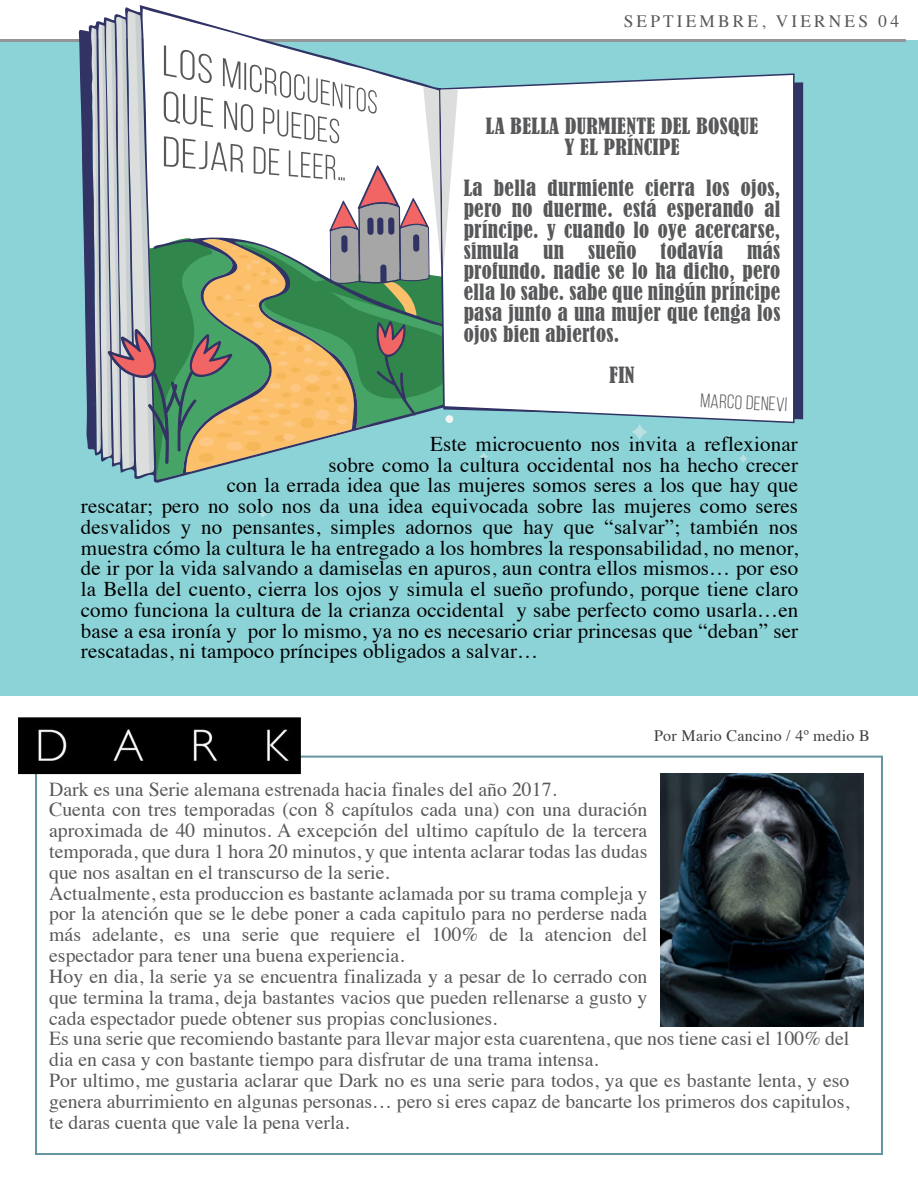
<style>
.page{position:relative;width:918px;height:1188px;background:#fff}
.page>*{position:absolute;margin:0;border:0;box-sizing:border-box;transform-origin:0 0}
.t1{font:21px "Times";letter-spacing:.005em;color:#000001}
.t2{font:condensed 21px/20.7px "Bernard";letter-spacing:.015em;color:#57585a;text-align:center}
.t3{font:19.8px/20.9px "Times";color:#57585a}
.t4{font:19.5px "Bebas Neue";color:#57585a}
.t5{font:17.4px "Times";letter-spacing:.18em;color:#57585a}
.t6{font:16.05px "Times";letter-spacing:.02em;color:#3e3e3f}
</style>
<div class="page">
<div style="left:0;top:40px;width:918px;height:656px;background:#8cd3d7"></div>
<svg style="left:739px;top:454px;width:9px;height:9px"></svg>
<svg style="left:479px;top:452px;width:9px;height:9px"></svg>
<svg style="left:631px;top:424px;width:17px;height:16px"></svg>
<svg style="left:258px;top:509px;width:9px;height:9px"></svg>
<hr style="left:0;top:39px;width:906px;height:3px;background:#939598">
<svg style="left:795px;top:82px;width:9px;height:338px;background:#38426e"></svg>
<div style="left:458px;top:73px;width:337px;height:351px;background:#fff"></div>
<svg style="left:80px;top:11px;width:378px;height:472px"></svg>
<img style="left:661px;top:774px;width:202px;height:252px">
<img style="left:18px;top:717px;width:283px;height:57px">
<p class="t5" style="left:624px;top:5px;width:277px">SEPTIEMBRE, VIERNES 04</p>
<p class="t2" style="left:486px;top:116px;width:274px">LA BELLA DURMIENTE DEL BOSQUE<br>Y EL PRÍNCIPE</p>
<p class="t2" style="left:464px;top:178px;width:318px;text-align:justify">La bella durmiente cierra los ojos, pero no duerme. está esperando al príncipe. y cuando lo oye acercarse, simula un sueño todavía más profundo. nadie se lo ha dicho, pero ella lo sabe. sabe que ningún príncipe pasa junto a una mujer que tenga los ojos bien abiertos.</p>
<p class="t2" style="left:609px;top:365px;width:26px">FIN</p>
<p class="t4" style="left:701px;top:390px;width:89px;rotate:3deg">Marco Denevi</p>
<p class="t1" style="left:430px;top:424px;width:369px">Este microcuento nos invita a reflexionar</p>
<p class="t1" style="left:328px;top:445px;width:471px">sobre como la cultura occidental nos ha hecho crecer</p>
<p class="t1" style="left:227px;top:466px;width:573px">con la errada idea que las mujeres somos seres a los que hay que</p>
<p class="t1" style="left:81px;top:486px;width:719px">rescatar; pero no solo nos da una idea equivocada sobre las mujeres como seres</p>
<p class="t1" style="left:81px;top:507px;width:719px">desvalidos y no pensantes, simples adornos que hay que “salvar”; también nos</p>
<p class="t1" style="left:81px;top:528px;width:719px">muestra cómo la cultura le ha entregado a los hombres la responsabilidad, no menor,</p>
<p class="t1" style="left:81px;top:549px;width:719px">de ir por la vida salvando a damiselas en apuros, aun contra ellos mismos… por eso</p>
<p class="t1" style="left:81px;top:569px;width:719px">la Bella del cuento, cierra los ojos y simula el sueño profundo, porque tiene claro</p>
<p class="t1" style="left:81px;top:590px;width:719px">como funciona la cultura de la crianza occidental y sabe perfecto como usarla…en</p>
<p class="t1" style="left:81px;top:611px;width:719px">base a esa ironía y por lo mismo, ya no es necesario criar princesas que “deban” ser</p>
<p class="t1" style="left:81px;top:632px;width:459px">rescatadas, ni tampoco príncipes obligados a salvar…</p>
<p class="t6" style="left:654px;top:721px;width:217px">Por Mario Cancino / 4º medio B</p>
<p class="t3" style="left:49px;top:777px;width:802px">Dark es una Serie alemana estrenada hacia finales del año 2017.<br>Cuenta con tres temporadas (con 8 capítulos cada una) con una duración<br>aproximada de 40 minutos. A excepción del ultimo capítulo de la tercera<br>temporada, que dura 1 hora 20 minutos, y que intenta aclarar todas las dudas<br>que nos asaltan en el transcurso de la serie.<br>Actualmente, esta produccion es bastante aclamada por su trama compleja y<br>por la atención que se le debe poner a cada capitulo para no perderse nada<br>más adelante, es una serie que requiere el 100% de la atencion del<br>espectador para tener una buena experiencia.<br>Hoy en dia, la serie ya se encuentra finalizada y a pesar de lo cerrado con<br>que termina la trama, deja bastantes vacios que pueden rellenarse a gusto y<br>cada espectador puede obtener sus propias conclusiones.<br>Es una serie que recomiendo bastante para llevar major esta cuarentena, que nos tiene casi el 100% del dia en casa y con bastante tiempo para disfrutar de una trama intensa.<br>Por ultimo, me gustaria aclarar que Dark no es una serie para todos, ya que es bastante lenta, y eso genera aburrimiento en algunas personas… pero si eres capaz de bancarte los primeros dos capitulos, te daras cuenta que vale la pena verla.</p>
</div>
